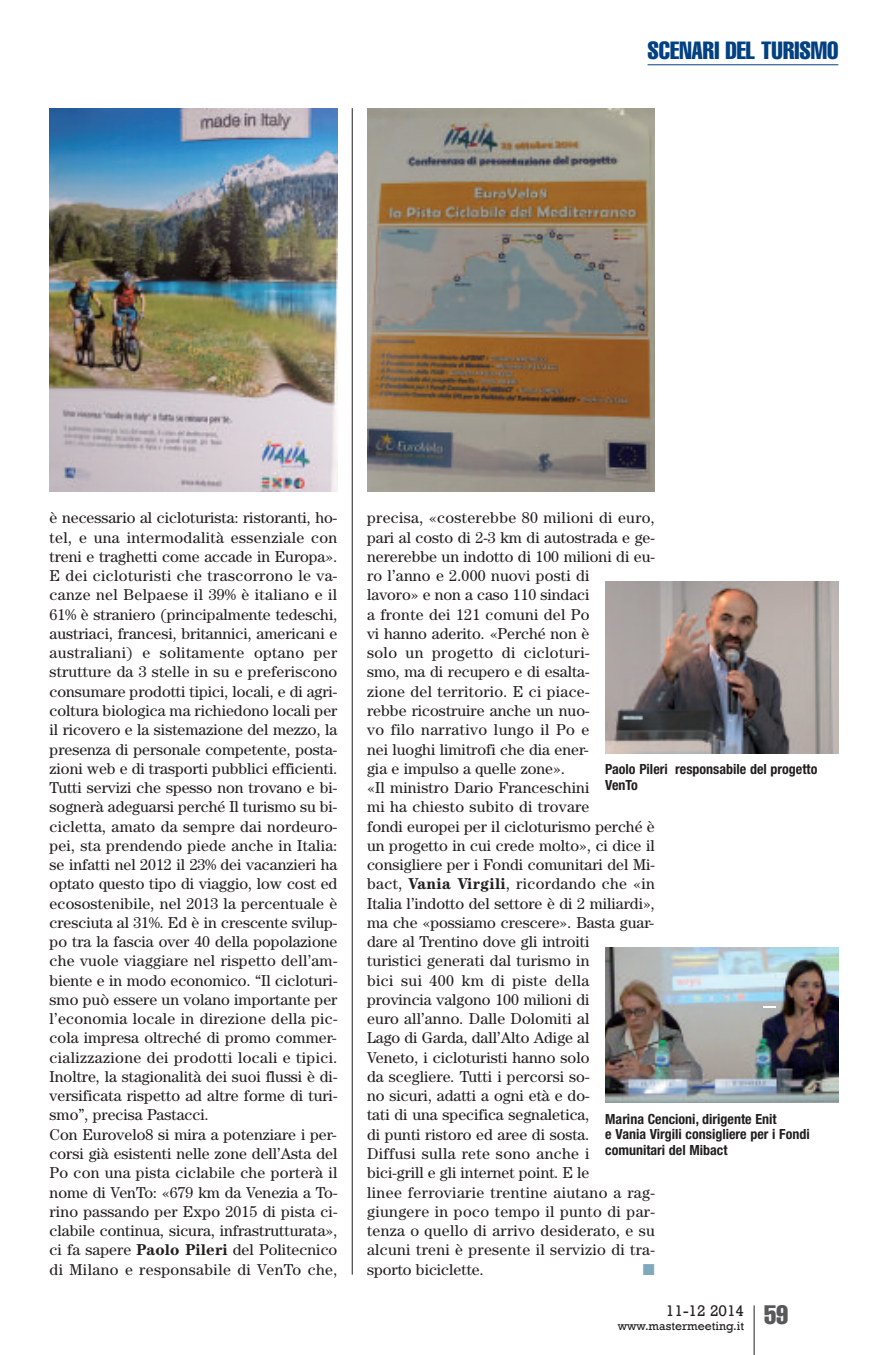
<style>
.page{position:relative;width:893px;height:1355px;background:#fff}
.page>*{position:absolute;margin:0;border:0;box-sizing:border-box;transform-origin:0 0}
.t1{font:extra-condensed 24.5px "Helvetica";color:#014081}
.t2{font:15.75px/19.2px "Century";color:#231f20}
.t3{font:15.75px "Rockwell";color:#231f20}
.t4{font:15.75px "Zapf Dingbats";color:#7fa8bc}
.t5{font:700 condensed 14px/15.8px "Helvetica Neue";color:#231f20}
.t6{font:12.25px "Rockwell";color:#231f20}
.s1{font-weight:700}
</style>
<div class="page">
<hr style="left:352px;top:108px;width:1px;height:1166px;background:#231f20">
<hr style="left:754px;top:1305px;width:1px;height:49px;background:#231f20">
<hr style="left:648px;top:64px;width:190px;height:1px;background:#014081">
<img style="left:50px;top:108px;width:287px;height:384px">
<img style="left:367px;top:108px;width:288px;height:384px">
<img style="left:605px;top:582px;width:233px;height:171px">
<img style="left:605px;top:947px;width:233px;height:154px">
<svg style="left:763px;top:1005px;width:13px;height:2px"></svg>
<h1 class="t1" style="left:648px;top:42px;width:192px">SCENARI DEL TURISMO</h1>
<p class="t2" style="left:50px;top:509px;width:289px">è necessario al cicloturista: ristoranti, ho&shy;tel, e una intermodalità essenziale con treni e traghetti come accade in Europa».<br>E dei cicloturisti che trascorrono le va&shy;canze nel Belpaese il 39% è italiano e il 61% è straniero (principalmente tedeschi, austriaci, francesi, britannici, americani e australiani) e solitamente optano per strutture da 3 stelle in su e preferiscono consumare prodotti tipici, locali, e di agri&shy;coltura biologica ma richiedono locali per il ricovero e la sistemazione del mezzo, la presenza di personale competente, posta&shy;zioni web e di trasporti pubblici efficienti.<br>Tutti servizi che spesso non trovano e bi&shy;sognerà adeguarsi perché Il turismo su bi&shy;cicletta, amato da sempre dai nordeuro&shy;pei, sta prendendo piede anche in Italia: se infatti nel 2012 il 23% dei vacanzieri ha optato questo tipo di viaggio, low cost ed ecosostenibile, nel 2013 la percentuale è cresciuta al 31%. Ed è in crescente svilup&shy;po tra la fascia over 40 della popolazione che vuole viaggiare nel rispetto dell’am&shy;biente e in modo economico. “Il cicloturi&shy;smo può essere un volano importante per l’economia locale in direzione della pic&shy;cola impresa oltreché di promo commer&shy;cializzazione dei prodotti locali e tipici.<br>Inoltre, la stagionalità dei suoi flussi è di&shy;versificata rispetto ad altre forme di turi&shy;smo”, precisa Pastacci.<br>Con Eurovelo8 si mira a potenziare i per&shy;corsi già esistenti nelle zone dell’Asta del Po con una pista ciclabile che porterà il nome di VenTo: «679 km da Venezia a To&shy;rino passando per Expo 2015 di pista ci&shy;clabile continua, sicura, infrastrutturata», ci fa sapere <span class="s1">Paolo Pileri</span> del Politecnico di Milano e responsabile di VenTo che,</p>
<p class="t2" style="left:367px;top:509px;width:289px">precisa, «costerebbe 80 milioni di euro, pari al costo di 2-3 km di autostrada e ge&shy;nererebbe un indotto di 100 milioni di eu&shy;ro l’anno e 2.000 nuovi posti di<br>lavoro» e non a caso 110 sindaci<br>a fronte dei 121 comuni del Po<br>vi hanno aderito. «Perché non è<br>solo un progetto di cicloturi-<br>smo, ma di recupero e di esalta-<br>zione del territorio. E ci piace-<br>rebbe ricostruire anche un nuo-<br>vo filo narrativo lungo il Po e<br>nei luoghi limitrofi che dia ener-<br>gia e impulso a quelle zone».<br>«Il ministro Dario Franceschini<br>mi ha chiesto subito di trovare<br>fondi europei per il cicloturismo perché è un progetto in cui crede molto», ci dice il consigliere per i Fondi comunitari del Mi&shy;bact, <span class="s1">Vania Virgili</span>, ricordando che «in Italia l’indotto del settore è di 2 miliardi», ma che «possiamo crescere». Basta guar&shy;dare al Trentino dove gli introiti<br>turistici generati dal turismo in<br>bici sui 400 km di piste della provincia valgono 100 milioni di<br>euro all’anno. Dalle Dolomiti al<br>Lago di Garda, dall’Alto Adige al<br>Veneto, i cicloturisti hanno solo<br>da scegliere. Tutti i percorsi so-<br>no sicuri, adatti a ogni età e do-<br>tati di una specifica segnaletica,<br>di punti ristoro ed aree di sosta.<br>Diffusi sulla rete sono anche i<br>bici-grill e gli internet point. E le<br>linee ferroviarie trentine aiutano a rag&shy;giungere in poco tempo il punto di par&shy;tenza o quello di arrivo desiderato, e su alcuni treni è presente il servizio di tra&shy;sporto biciclette.</p>
<p class="t5" style="left:605px;top:762px;width:214px">Paolo Pileri responsabile del progetto<br>VenTo</p>
<p class="t5" style="left:605px;top:1111px;width:206px">Marina Cencioni, dirigente Enit<br>e Vania Virgili consigliere per i Fondi comunitari del Mibact</p>
<p class="t4" style="left:643px;top:1259px;width:13px">■</p>
<p class="t6" style="left:618px;top:1318px;width:172px">www.mastermeeting.it <sup>59</sup></p>
<p class="t3" style="left:666px;top:1300px;width:80px">11-12 2014</p>
</div>
